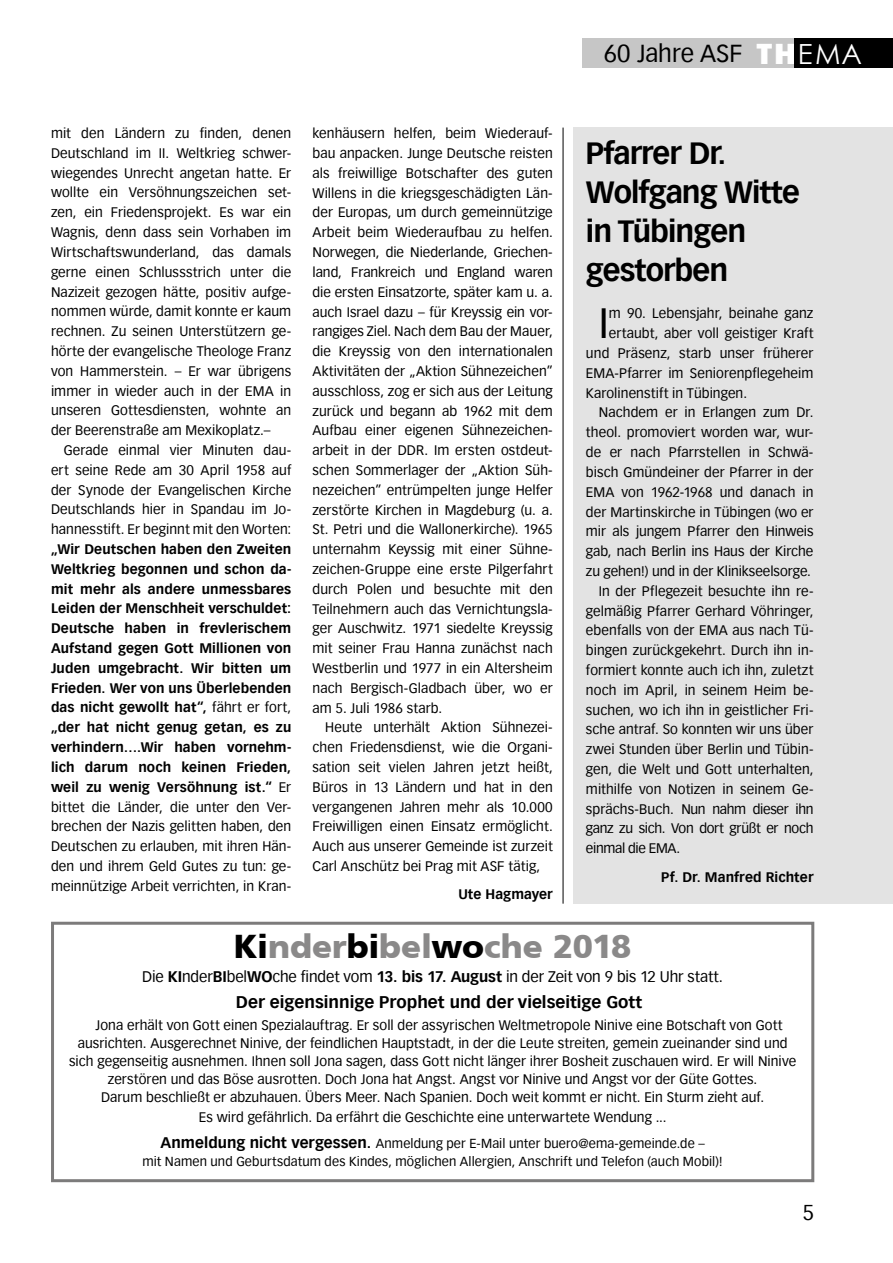
<style>
.page{position:relative;width:893px;height:1263px;background:#fff}
.page>*{position:absolute;margin:0;border:0;box-sizing:border-box;transform-origin:0 0}
.t1{font:41.25px "Vectora Com";color:#000}
.t2{font:900 33px "Frutiger CE";letter-spacing:-.01em;color:#8a8989}
.t3{font:700 30px/39px "Vectora Com";letter-spacing:-.03em;color:#000}
.t4{font:24px "Vectora Com";color:#000}
.t5{font:21px "Vectora Com";color:#000}
.t6{font:700 16.5px "Vectora Com";color:#000}
.t7{font:15px "Vectora Com";letter-spacing:-.005em;color:#000}
.t8{font:13.5px/19.8px "Vectora Com";letter-spacing:.005em;color:#000;text-align:justify}
.t9{font:700 13.5px/19.8px "Vectora Com";letter-spacing:.005em;color:#000;text-align:justify}
.t10{font:13.5px "Vectora Com";letter-spacing:-.025em;color:#000}
.t11{font:13.5px "Vectora Com";letter-spacing:-.02em;color:#000}
.t12{font:12.75px/18px "Vectora Com";letter-spacing:.01em;color:#000;text-align:center}
.s1{font-weight:400}
.s2{font-family:"Franklin Gothic";font-weight:800;font-size:30px;color:#fff}
.s3{font-family:"Century Gothic";font-size:27.75px;color:#fff}
.s4{color:#000}
.s5{font-weight:700}
.s6{font-weight:700;font-size:15px}
</style>
<div class="page">
<div style="left:583px;top:38px;width:165px;height:30px;background:#c6c6c6"></div>
<div style="left:748px;top:38px;width:48px;height:30px;background:#c6c6c6"></div>
<div style="left:794px;top:38px;width:99px;height:30px;background:#000"></div>
<hr style="left:563px;top:128px;width:1px;height:776px;background:#000">
<div style="left:573px;top:128px;width:320px;height:776px;background:#e3e3e3"></div>
<div style="left:51px;top:922px;width:763px;height:260px;border:3px solid #7c7b7b"></div>
<p class="t8" style="left:51px;top:123px;width:242px">mit den Ländern zu finden, denen Deutschland im II. Weltkrieg schwer&shy;wiegendes Unrecht angetan hatte. Er wollte ein Versöhnungszeichen set&shy;zen, ein Friedensprojekt. Es war ein Wagnis, denn dass sein Vorhaben im Wirtschaftswunderland, das damals gerne einen Schlussstrich unter die Nazizeit gezogen hätte, positiv aufge&shy;nommen würde, damit konnte er kaum rechnen. Zu seinen Unterstützern ge&shy;hörte der evangelische Theologe Franz von Hammerstein. – Er war übrigens immer in wieder auch in der EMA in unseren Gottesdiensten, wohnte an der Beerenstraße am Mexikoplatz.–</p>
<p class="t8" style="left:51px;top:440px;width:242px;text-indent:13px">Gerade einmal vier Minuten dau&shy;ert seine Rede am 30 April 1958 auf der Synode der Evangelischen Kirche Deutschlands hier in Spandau im Jo&shy;hannesstift. Er beginnt mit den Worten:</p>
<p class="t9" style="left:51px;top:539px;width:242px">„Wir Deutschen haben den Zweiten Weltkrieg begonnen und schon da&shy;mit mehr als andere unmessbares Leiden der Menschheit verschuldet:<br>Deutsche haben in frevlerischem Aufstand gegen Gott Millionen von Juden umgebracht. Wir bitten um Frieden. Wer von uns Überlebenden das nicht gewollt hat“, <span class="s1">fährt er fort, </span>„der hat nicht genug getan, es zu verhindern….Wir haben vornehm&shy;lich darum noch keinen Frieden, weil zu wenig Versöhnung ist.“ <span class="s1">Er bittet die Länder, die unter den Ver&shy;brechen der Nazis gelitten haben, den Deutschen zu erlauben, mit ihren Hän&shy;den und ihrem Geld Gutes zu tun: ge&shy;meinnützige Arbeit verrichten, in Kran-</span></p>
<p class="t8" style="left:313px;top:124px;width:242px">kenhäusern helfen, beim Wiederauf&shy;bau anpacken. Junge Deutsche reisten als freiwillige Botschafter des guten Willens in die kriegsgeschädigten Län&shy;der Europas, um durch gemeinnützige Arbeit beim Wiederaufbau zu helfen.<br>Norwegen, die Niederlande, Griechen&shy;land, Frankreich und England waren die ersten Einsatzorte, später kam u. a. auch Israel dazu – für Kreyssig ein vor&shy;rangiges Ziel. Nach dem Bau der Mauer, die Kreyssig von den internationalen Aktivitäten der „Aktion Sühnezeichen” ausschloss, zog er sich aus der Leitung zurück und begann ab 1962 mit dem Aufbau einer eigenen Sühnezeichen&shy;arbeit in der DDR. Im ersten ostdeut&shy;schen Sommerlager der „Aktion Süh&shy;nezeichen” entrümpelten junge Helfer zerstörte Kirchen in Magdeburg (u. a.<br>St. Petri und die Wallonerkirche). 1965 unternahm Keyssig mit einer Sühne&shy;zeichen-Gruppe eine erste Pilgerfahrt durch Polen und besuchte mit den Teilnehmern auch das Vernichtungsla&shy;ger Auschwitz. 1971 siedelte Kreyssig mit seiner Frau Hanna zunächst nach Westberlin und 1977 in ein Altersheim nach Bergisch-Gladbach über, wo er am 5. Juli 1986 starb.</p>
<p class="t8" style="left:313px;top:718px;width:242px;text-indent:13px">Heute unterhält Aktion Sühnezei&shy;chen Friedensdienst, wie die Organi&shy;sation seit vielen Jahren jetzt heißt, Büros in 13 Ländern und hat in den vergangenen Jahren mehr als 10.000<br>Freiwilligen einen Einsatz ermöglicht.<br>Auch aus unserer Gemeinde ist zurzeit Carl Anschütz bei Prag mit ASF tätig,</p>
<p class="t9" style="left:458px;top:885px;width:96px">Ute Hagmayer</p>
<h3 class="t4" style="left:604px;top:40px;width:260px">60 Jahre ASF <span class="s2">TH</span><span class="s3">EMA</span></h3>
<h3 class="t3" style="left:586px;top:133px;width:215px">Pfarrer Dr.<br>Wolfgang Witte in Tübingen gestorben</h3>
<h1 class="t1" style="left:599px;top:299px;width:11px">I</h1>
<p class="t8" style="left:609px;top:304px;width:206px">m 90. Lebensjahr, beinahe ganz</p>
<p class="t8" style="left:609px;top:324px;width:206px">ertaubt, aber voll geistiger Kraft</p>
<p class="t8" style="left:586px;top:343px;width:229px">und Präsenz, starb unser früherer</p>
<p class="t8" style="left:586px;top:363px;width:229px">EMA-Pfarrer im Seniorenpflegeheim</p>
<p class="t8" style="left:586px;top:383px;width:163px">Karolinenstift in Tübingen.</p>
<p class="t8" style="left:599px;top:403px;width:216px">Nachdem er in Erlangen zum Dr.</p>
<p class="t8" style="left:586px;top:423px;width:229px">theol. promoviert worden war, wur-</p>
<p class="t8" style="left:586px;top:442px;width:229px">de er nach Pfarrstellen in Schwä-</p>
<p class="t8" style="left:586px;top:462px;width:229px">bisch Gmündeiner der Pfarrer in der</p>
<p class="t8" style="left:586px;top:482px;width:229px">EMA von 1962-1968 und danach in</p>
<p class="t8" style="left:586px;top:502px;width:229px">der Martinskirche in Tübingen (wo er</p>
<p class="t8" style="left:586px;top:522px;width:229px">mir als jungem Pfarrer den Hinweis</p>
<p class="t8" style="left:586px;top:541px;width:229px">gab, nach Berlin ins Haus der Kirche</p>
<p class="t8" style="left:586px;top:561px;width:227px">zu gehen!) und in der Klinikseelsorge.</p>
<p class="t8" style="left:599px;top:581px;width:216px">In der Pflegezeit besuchte ihn re-</p>
<p class="t8" style="left:586px;top:601px;width:229px">gelmäßig Pfarrer Gerhard Vöhringer,</p>
<p class="t8" style="left:586px;top:621px;width:229px">ebenfalls von der EMA aus nach Tü-</p>
<p class="t8" style="left:586px;top:640px;width:229px">bingen zurückgekehrt. Durch ihn in-</p>
<p class="t8" style="left:586px;top:660px;width:229px">formiert konnte auch ich ihn, zuletzt</p>
<p class="t8" style="left:586px;top:680px;width:229px">noch im April, in seinem Heim be-</p>
<p class="t8" style="left:586px;top:700px;width:229px">suchen, wo ich ihn in geistlicher Fri-</p>
<p class="t8" style="left:586px;top:720px;width:229px">sche antraf. So konnten wir uns über</p>
<p class="t8" style="left:586px;top:739px;width:229px">zwei Stunden über Berlin und Tübin-</p>
<p class="t8" style="left:586px;top:759px;width:229px">gen, die Welt und Gott unterhalten,</p>
<p class="t8" style="left:586px;top:779px;width:229px">mithilfe von Notizen in seinem Ge-</p>
<p class="t11" style="left:586px;top:801px;width:229px">sprächs-Buch. Nun nahm dieser ihn</p>
<p class="t10" style="left:586px;top:820px;width:229px">ganz zu sich. Von dort grüßt er noch</p>
<p class="t10" style="left:586px;top:840px;width:96px">einmal die EMA.</p>
<p class="t9" style="left:661px;top:867px;width:154px">Pf. Dr. Manfred Richter</p>
<h2 class="t2" style="left:234px;top:927px;width:399px"><span class="s4">Ki</span>nder<span class="s4">bi</span>bel<span class="s4">wo</span>che 2018</h2>
<p class="t7" style="left:142px;top:968px;width:582px">Die <span class="s5">KI</span>nder<span class="s5">BI</span>bel<span class="s5">WO</span>che findet vom <span class="s5">13. bis 17. August</span> in der Zeit von 9 bis 12 Uhr statt.</p>
<p class="t6" style="left:236px;top:992px;width:408px">Der eigensinnige Prophet und der vielseitige Gott</p>
<p class="t8" style="left:95px;top:1015px;width:689px">Jona erhält von Gott einen Spezialauftrag. Er soll der assyrischen Weltmetropole Ninive eine Botschaft von Gott</p>
<p class="t8" style="left:78px;top:1033px;width:711px">ausrichten. Ausgerechnet Ninive, der feindlichen Hauptstadt, in der die Leute streiten, gemein zueinander sind und</p>
<p class="t8" style="left:69px;top:1051px;width:729px">sich gegenseitig ausnehmen. Ihnen soll Jona sagen, dass Gott nicht länger ihrer Bosheit zuschauen wird. Er will Ninive</p>
<p class="t8" style="left:108px;top:1069px;width:651px">zerstören und das Böse ausrotten. Doch Jona hat Angst. Angst vor Ninive und Angst vor der Güte Gottes.</p>
<p class="t8" style="left:101px;top:1087px;width:665px">Darum beschließt er abzuhauen. Übers Meer. Nach Spanien. Doch weit kommt er nicht. Ein Sturm zieht auf.</p>
<p class="t8" style="left:199px;top:1107px;width:469px">Es wird gefährlich. Da erfährt die Geschichte eine unterwartete Wendung ...</p>
<p class="t12" style="left:142px;top:1135px;width:582px"><span class="s6">Anmeldung nicht vergessen.</span> Anmeldung per E-Mail unter buero@ema-gemeinde.de –<br>mit Namen und Geburtsdatum des Kindes, möglichen Allergien, Anschrift und Telefon (auch Mobil)!</p>
<h3 class="t5" style="left:803px;top:1200px;width:13px">5</h3>
</div>
